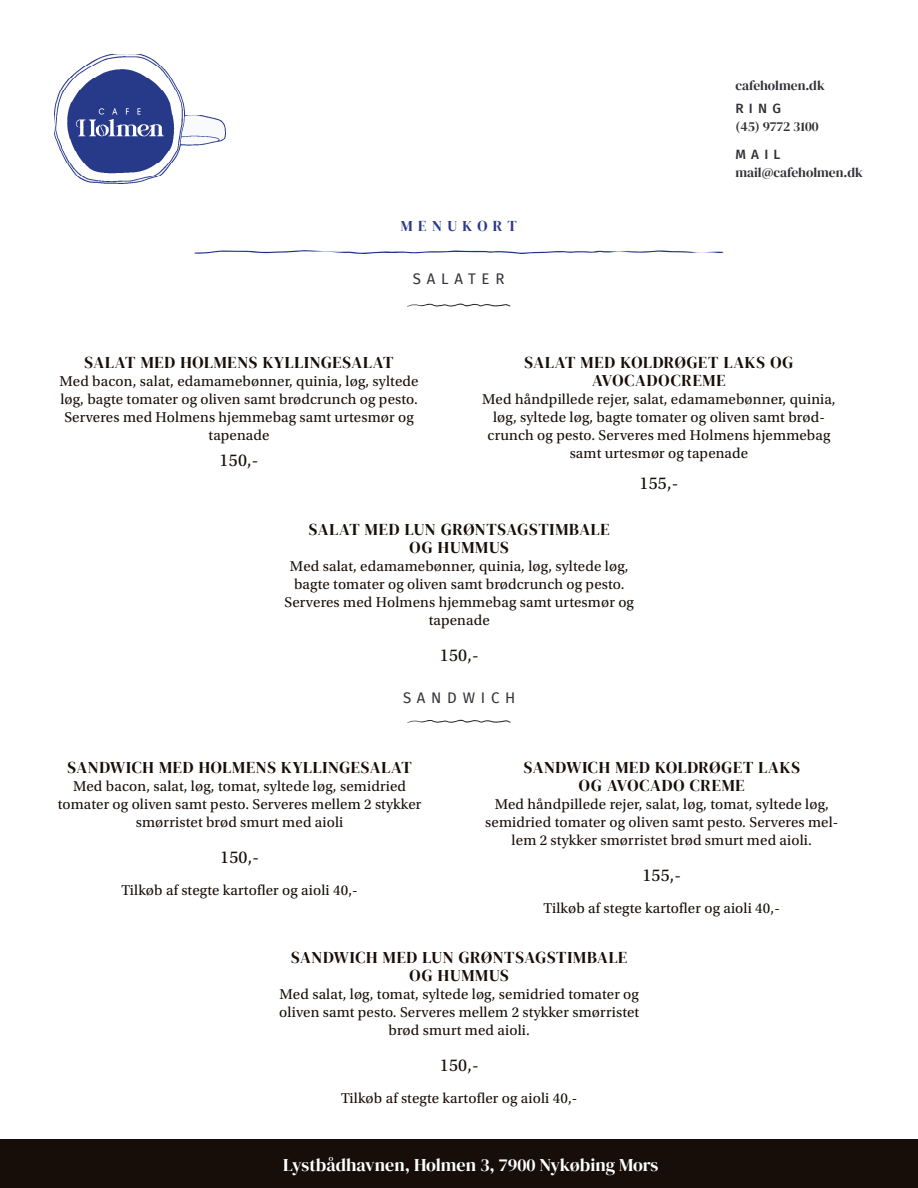
<style>
.page{position:relative;width:918px;height:1188px;background:#fff}
.page>*{position:absolute;margin:0;border:0;box-sizing:border-box;transform-origin:0 0}
.t1{font:18px "DM Serif Display";color:#fff}
.Menu_item{font:18px "Utopia Std";letter-spacing:.01em;color:#170e09}
.Menu_Item_Description{font:18px "Utopia Std";letter-spacing:.01em;color:#170e09}
.Menu_item-2{font:16.5px/18px "DM Serif Display";letter-spacing:.045em;color:#170e09;text-align:center}
.Menu_Item_Description-2{font:15px/18px "Utopia Std";letter-spacing:.01em;color:#170e09;text-align:center}
.Menu_item-3{font:15px/18px "Utopia Std";letter-spacing:.01em;color:#170e09;text-align:center}
.Menu_Section{font:15px "Fira Sans";letter-spacing:.385em;color:#313138}
.Menu_Section-2{font:15px "DM Serif Display";letter-spacing:.36em;color:#293888}
.t2{font:13.5px "DM Serif Display";color:#313138}
.t3{font:500 13.5px "Fira Sans";letter-spacing:.385em;color:#313138}
</style>
<div class="page">
<svg style="left:194px;top:250px;width:530px;height:4px"></svg>
<img style="left:54px;top:54px;width:172px;height:129px">
<div style="left:0;top:1140px;width:918px;height:48px;background:#170e09"></div>
<svg style="left:407px;top:720px;width:104px;height:3px"></svg>
<svg style="left:407px;top:303px;width:103px;height:4px"></svg>
<p class="Menu_Section-2" style="left:401px;top:217px;width:118px">MENUKORT</p>
<p class="Menu_Section" style="left:413px;top:268px;width:93px">SALATER</p>
<p class="t2" style="left:735px;top:77px;width:91px">cafeholmen.dk</p>
<p class="t3" style="left:736px;top:97px;width:47px">RING</p>
<p class="t2" style="left:735px;top:118px;width:85px">(45) 9772 3100</p>
<p class="t3" style="left:736px;top:144px;width:46px">MAIL</p>
<p class="t2" style="left:735px;top:165px;width:129px">mail@cafeholmen.dk</p>
<p class="Menu_item-2" style="left:85px;top:353px;width:310px">SALAT MED HOLMENS KYLLINGESALAT</p>
<p class="Menu_Item_Description-2" style="left:59px;top:372px;width:361px">Med bacon, salat, edamamebønner, quinia, løg, syltede løg, bagte tomater og oliven samt brødcrunch og pesto.<br>Serveres med Holmens hjemmebag samt urtesmør og tapenade</p>
<p class="Menu_Item_Description" style="left:220px;top:451px;width:40px">150,-</p>
<p class="Menu_item-2" style="left:525px;top:353px;width:270px">SALAT MED KOLDRØGET LAKS OG<br>AVOCADOCREME</p>
<p class="Menu_Item_Description-2" style="left:482px;top:390px;width:355px">Med håndpillede rejer, salat, edamamebønner, quinia, løg, syltede løg, bagte tomater og oliven samt brød&shy;crunch og pesto. Serveres med Holmens hjemmebag samt urtesmør og tapenade</p>
<p class="Menu_Item_Description" style="left:640px;top:473px;width:40px">155,-</p>
<p class="Menu_item-2" style="left:309px;top:521px;width:302px">SALAT MED LUN GRØNTSAGSTIMBALE<br>OG HUMMUS</p>
<p class="Menu_Item_Description-2" style="left:285px;top:557px;width:351px">Med salat, edamamebønner, quinia, løg, syltede løg, bagte tomater og oliven samt brødcrunch og pesto.<br>Serveres med Holmens hjemmebag samt urtesmør og tapenade</p>
<p class="Menu_Item_Description" style="left:440px;top:645px;width:40px">150,-</p>
<p class="Menu_Section" style="left:403px;top:687px;width:114px">SANDWICH</p>
<p class="Menu_item-2" style="left:524px;top:759px;width:278px">SANDWICH MED KOLDRØGET LAKS<br>OG AVOCADO CREME</p>
<p class="Menu_item-3" style="left:485px;top:796px;width:355px">Med håndpillede rejer, salat, løg, tomat, syltede løg, semidried tomater og oliven samt pesto. Serveres mel&shy;lem 2 stykker smørristet brød smurt med aioli.</p>
<p class="Menu_item" style="left:642px;top:866px;width:40px">155,-</p>
<p class="Menu_Item_Description-2" style="left:544px;top:899px;width:238px">Tilkøb af stegte kartofler og aioli 40,-</p>
<p class="Menu_item-2" style="left:291px;top:949px;width:338px">SANDWICH MED LUN GRØNTSAGSTIMBALE<br>OG HUMMUS</p>
<p class="Menu_item-3" style="left:279px;top:986px;width:362px">Med salat, løg, tomat, syltede løg, semidried tomater og oliven samt pesto. Serveres mellem 2 stykker smørristet brød smurt med aioli.</p>
<p class="Menu_item" style="left:440px;top:1056px;width:40px">150,-</p>
<p class="Menu_Item_Description-2" style="left:341px;top:1089px;width:238px">Tilkøb af stegte kartofler og aioli 40,-</p>
<p class="Menu_item-2" style="left:67px;top:759px;width:346px">SANDWICH MED HOLMENS KYLLINGESALAT</p>
<p class="Menu_item-3" style="left:58px;top:778px;width:365px">Med bacon, salat, løg, tomat, syltede løg, semidried tomater og oliven samt pesto. Serveres mellem 2 stykker smørristet brød smurt med aioli</p>
<p class="Menu_item" style="left:220px;top:848px;width:40px">150,-</p>
<p class="Menu_Item_Description-2" style="left:121px;top:881px;width:238px">Tilkøb af stegte kartofler og aioli 40,-</p>
<p class="t1" style="left:283px;top:1154px;width:377px">Lystbådhavnen, Holmen 3, 7900 Nykøbing Mors</p>
</div>
